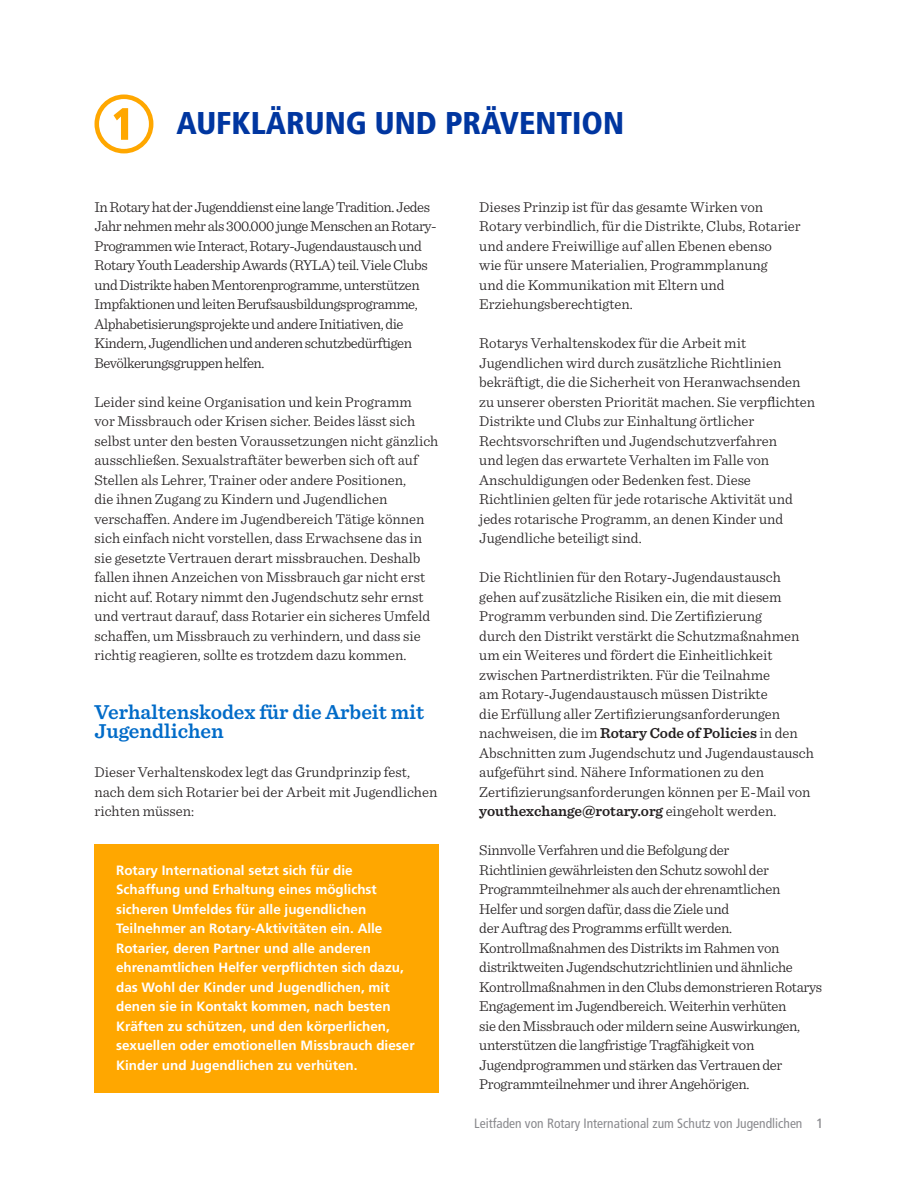
<style>
.page{position:relative;width:918px;height:1188px;background:#fff}
.page>*{position:absolute;margin:0;border:0;box-sizing:border-box;transform-origin:0 0}
.HEAD_A{font:900 condensed 31.5px "Frutiger LT Std";color:#0036a0}
.HEAD_B{font:600 21px/19.5px "Sentinel";color:#006bc8}
.body_text{font:300 15px/19.5px "Sentinel";color:#231f20}
.body_text-2{font:300 15px/19.5px "Sentinel";letter-spacing:-.02em;color:#231f20}
.body_text-3{font:300 15px/19.5px "Sentinel";letter-spacing:-.03em;color:#231f20}
.pullout_yellow_box_t{font:700 13.5px/19.5px "Frutiger LT Std";color:#fff}
.t1{font:condensed 13.5px "Frutiger LT Std";color:#8a8a8e}
.s1{font-weight:600}
.s2{font-stretch:normal}
</style>
<div class="page">
<div style="left:94px;top:844px;width:345px;height:249px;background:#ffa700"></div>
<div style="left:94px;top:95px;width:59px;height:58px;border:5px solid #ffa700;border-radius:50%"></div>
<svg style="left:114px;top:108px;width:14px;height:32px"></svg>
<p class="HEAD_A" style="left:177px;top:104px;width:449px">AUFKLÄRUNG UND PRÄVENTION</p>
<p class="body_text-3" style="left:94px;top:196px;width:344px">In Rotary hat der Jugenddienst eine lange Tradition. Jedes Jahr nehmen mehr als 300.000 junge Menschen an Rotary-Programmen wie Interact, Rotary-Jugendaustausch und Rotary Youth Leadership Awards (RYLA) teil. Viele Clubs und Distrikte haben Mentorenprogramme, unterstützen Impfaktionen und leiten Berufsausbildungsprogramme, Alphabetisierungsprojekte und andere Initiativen, die Kindern, Jugendlichen und anderen schutzbedürftigen Bevölkerungsgruppen helfen.</p>
<p class="body_text" style="left:94px;top:391px;width:345px">Leider sind keine Organisation und kein Programm<br>vor Missbrauch oder Krisen sicher. Beides lässt sich selbst unter den besten Voraussetzungen nicht gänzlich ausschließen. Sexualstraftäter bewerben sich oft auf Stellen als Lehrer, Trainer oder andere Positionen,<br>die ihnen Zugang zu Kindern und Jugendlichen verschaffen. Andere im Jugendbereich Tätige können sich einfach nicht vorstellen, dass Erwachsene das in sie gesetzte Vertrauen derart missbrauchen. Deshalb fallen ihnen Anzeichen von Missbrauch gar nicht erst nicht auf. Rotary nimmt den Jugendschutz sehr ernst und vertraut darauf, dass Rotarier ein sicheres Umfeld schaffen, um Missbrauch zu verhindern, und dass sie richtig reagieren, sollte es trotzdem dazu kommen.</p>
<p class="HEAD_B" style="left:94px;top:701px;width:331px">Verhaltenskodex für die Arbeit mit<br>Jugendlichen</p>
<p class="body_text" style="left:94px;top:761px;width:344px">Dieser Verhaltenskodex legt das Grundprinzip fest, nach dem sich Rotarier bei der Arbeit mit Jugendlichen richten müssen:</p>
<p class="pullout_yellow_box_t" style="left:116px;top:860px;width:300px">Rotary International setzt sich für die Schaffung und Erhaltung eines möglichst sicheren Umfeldes für alle jugendlichen Teilnehmer an Rotary-Aktivitäten ein. Alle Rotarier, deren Partner und alle anderen ehrenamtlichen Helfer verpflichten sich dazu, das Wohl der Kinder und Jugendlichen, mit denen sie in Kontakt kommen, nach besten Kräften zu schützen, und den körperlichen, sexuellen oder emotionellen Missbrauch dieser Kinder und Jugendlichen zu verhüten.</p>
<p class="body_text" style="left:479px;top:196px;width:323px">Dieses Prinzip ist für das gesamte Wirken von Rotary verbindlich, für die Distrikte, Clubs, Rotarier und andere Freiwillige auf allen Ebenen ebenso<br>wie für unsere Materialien, Programmplanung<br>und die Kommunikation mit Eltern und Erziehungsberechtigten.</p>
<p class="body_text" style="left:479px;top:332px;width:338px">Rotarys Verhaltenskodex für die Arbeit mit Jugendlichen wird durch zusätzliche Richtlinien bekräftigt, die die Sicherheit von Heranwachsenden zu unserer obersten Priorität machen. Sie verpflichten Distrikte und Clubs zur Einhaltung örtlicher Rechtsvorschriften und Jugendschutzverfahren<br>und legen das erwartete Verhalten im Falle von Anschuldigungen oder Bedenken fest. Diese Richtlinien gelten für jede rotarische Aktivität und jedes rotarische Programm, an denen Kinder und Jugendliche beteiligt sind.</p>
<p class="body_text" style="left:479px;top:566px;width:336px">Die Richtlinien für den Rotary-Jugendaustausch gehen auf zusätzliche Risiken ein, die mit diesem Programm verbunden sind. Die Zertifizierung<br>durch den Distrikt verstärkt die Schutzmaßnahmen um ein Weiteres und fördert die Einheitlichkeit zwischen Partnerdistrikten. Für die Teilnahme<br>am Rotary-Jugendaustausch müssen Distrikte<br>die Erfüllung aller Zertifizierungsanforderungen nachweisen, die im <span class="s1">Rotary Code of Policies</span> in den Abschnitten zum Jugendschutz und Jugendaustausch aufgeführt sind. Nähere Informationen zu den Zertifizierungsanforderungen können per E-Mail von <span class="s1">youthexchange@rotary.org</span> eingeholt werden.</p>
<p class="body_text-2" style="left:479px;top:839px;width:344px">Sinnvolle Verfahren und die Befolgung der<br>Richtlinien gewährleisten den Schutz sowohl der Programmteilnehmer als auch der ehrenamtlichen Helfer und sorgen dafür, dass die Ziele und<br>der Auftrag des Programms erfüllt werden.<br>Kontrollmaßnahmen des Distrikts im Rahmen von distriktweiten Jugendschutzrichtlinien und ähnliche Kontrollmaßnahmen in den Clubs demonstrieren Rotarys Engagement im Jugendbereich. Weiterhin verhüten<br>sie den Missbrauch oder mildern seine Auswirkungen, unterstützen die langfristige Tragfähigkeit von Jugendprogrammen und stärken das Vertrauen der Programmteilnehmer und ihrer Angehörigen.</p>
<p class="t1" style="left:474px;top:1115px;width:351px">Leitfaden von Rotary International zum Schutz von Jugendlichen <span class="s2">1</span></p>
</div>
